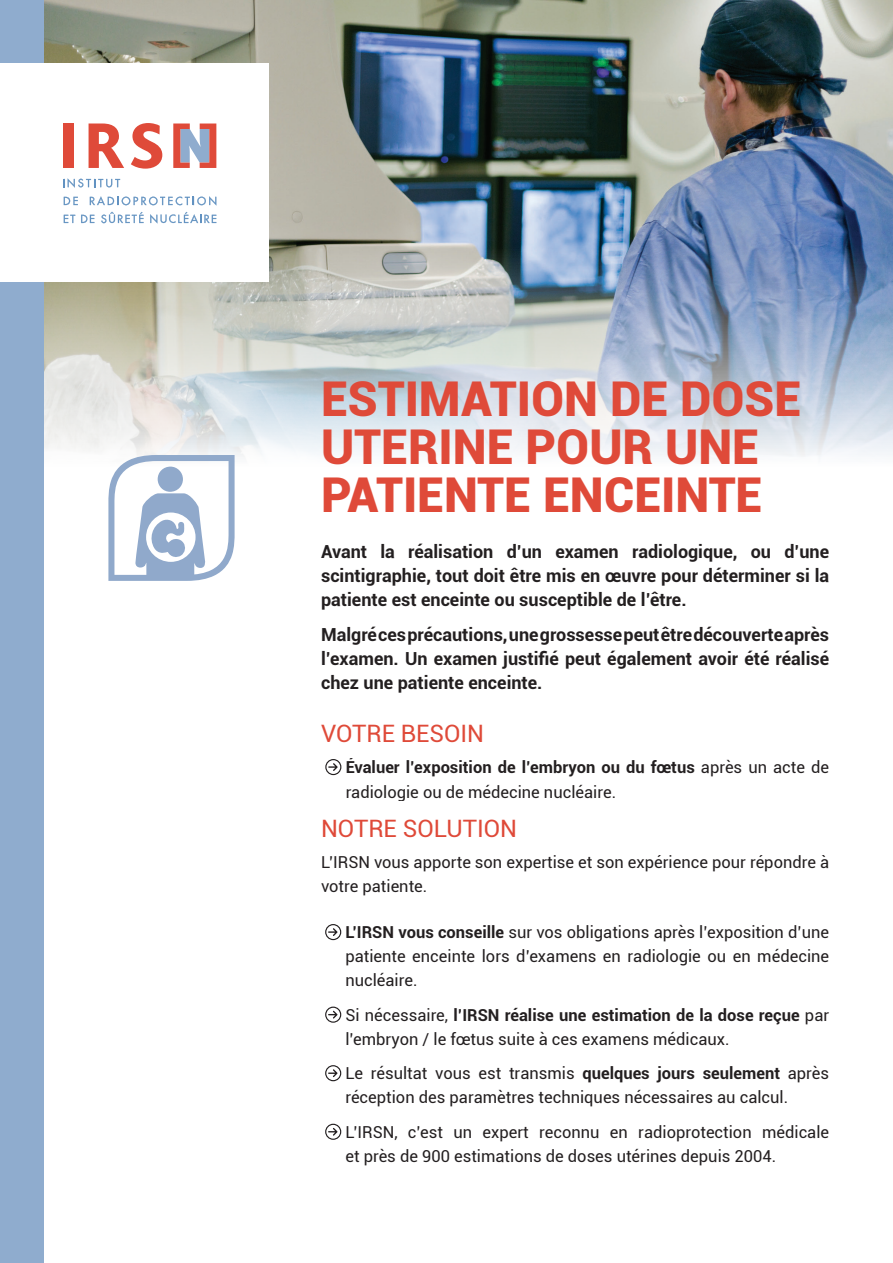
<style>
.page{position:relative;width:893px;height:1263px;background:#fff}
.page>*{position:absolute;margin:0;border:0;box-sizing:border-box;transform-origin:0 0}
.t1{font:900 48px/48px "Roboto";color:#df4a39}
.t2{font:24px "Roboto";color:#df4a39}
.t3{font:700 18px/24px "Roboto";color:#231f20;text-align:justify}
.t4{font:16.5px/24px "Roboto";color:#231f20}
.s1{font-weight:700}
</style>
<div class="page">
<img style="left:44px;top:0;width:849px;height:448px">
<img style="left:45px;top:205px;width:848px;height:252px">
<div style="left:0;top:0;width:44px;height:1263px;background:#8facce"></div>
<svg style="left:325px;top:924px;width:16px;height:16px"></svg>
<svg style="left:325px;top:1006px;width:16px;height:17px"></svg>
<svg style="left:325px;top:1065px;width:16px;height:16px"></svg>
<svg style="left:325px;top:1124px;width:16px;height:16px"></svg>
<div style="left:0;top:64px;width:268px;height:218px;background:#fff"></div>
<div style="left:64px;top:123px;width:10px;height:45px;background:#df4a39"></div>
<svg style="left:89px;top:123px;width:35px;height:45px"></svg>
<svg style="left:131px;top:123px;width:31px;height:46px"></svg>
<svg style="left:173px;top:123px;width:43px;height:45px;background:#c39096"></svg>
<svg style="left:64px;top:178px;width:56px;height:10px"></svg>
<svg style="left:64px;top:197px;width:14px;height:8px"></svg>
<svg style="left:90px;top:196px;width:126px;height:10px"></svg>
<svg style="left:64px;top:215px;width:11px;height:8px"></svg>
<svg style="left:81px;top:215px;width:13px;height:8px"></svg>
<svg style="left:101px;top:212px;width:43px;height:11px"></svg>
<svg style="left:150px;top:212px;width:66px;height:12px"></svg>
<svg style="left:108px;top:455px;width:127px;height:126px"></svg>
<svg style="left:325px;top:759px;width:16px;height:16px"></svg>
<h1 class="t1" style="left:321px;top:373px;width:482px">ESTIMATION DE DOSE<br>UTERINE POUR UNE<br>PATIENTE ENCEINTE</h1>
<p class="t3" style="left:321px;top:539px;width:510px">Avant la réalisation d’un examen radiologique, ou d’une scintigraphie, tout doit être mis en œuvre pour déterminer si la patiente est enceinte ou susceptible de l’être.</p>
<p class="t3" style="left:321px;top:621px;width:510px">Malgré ces précautions, une grossesse peut être découverte après l’examen. Un examen justifié peut également avoir été réalisé chez une patiente enceinte.</p>
<h2 class="t2" style="left:321px;top:716px;width:165px">VOTRE BESOIN</h2>
<p class="t4" style="left:345px;top:755px;width:485px"><span class="s1">Évaluer l’exposition de l’embryon ou du fœtus</span> après un acte de radiologie ou de médecine nucléaire.</p>
<h2 class="t2" style="left:321px;top:811px;width:198px">NOTRE SOLUTION</h2>
<p class="t4" style="left:321px;top:849px;width:510px">L’IRSN vous apporte son expertise et son expérience pour répondre à votre patiente.</p>
<p class="t4" style="left:345px;top:919px;width:485px;text-align:justify"><span class="s1">L’IRSN vous conseille</span> sur vos obligations après l’exposition d’une patiente enceinte lors d’examens en radiologie ou en médecine nucléaire.</p>
<p class="t4" style="left:345px;top:1002px;width:485px">Si nécessaire, <span class="s1">l’IRSN réalise une estimation de la dose reçue</span> par l’embryon / le fœtus suite à ces examens médicaux.</p>
<p class="t4" style="left:345px;top:1061px;width:485px">Le résultat vous est transmis <span class="s1">quelques jours seulement</span> après réception des paramètres techniques nécessaires au calcul.</p>
<p class="t4" style="left:345px;top:1119px;width:485px">L’IRSN, c’est un expert reconnu en radioprotection médicale et près de 900 estimations de doses utérines depuis 2004.</p>
</div>
